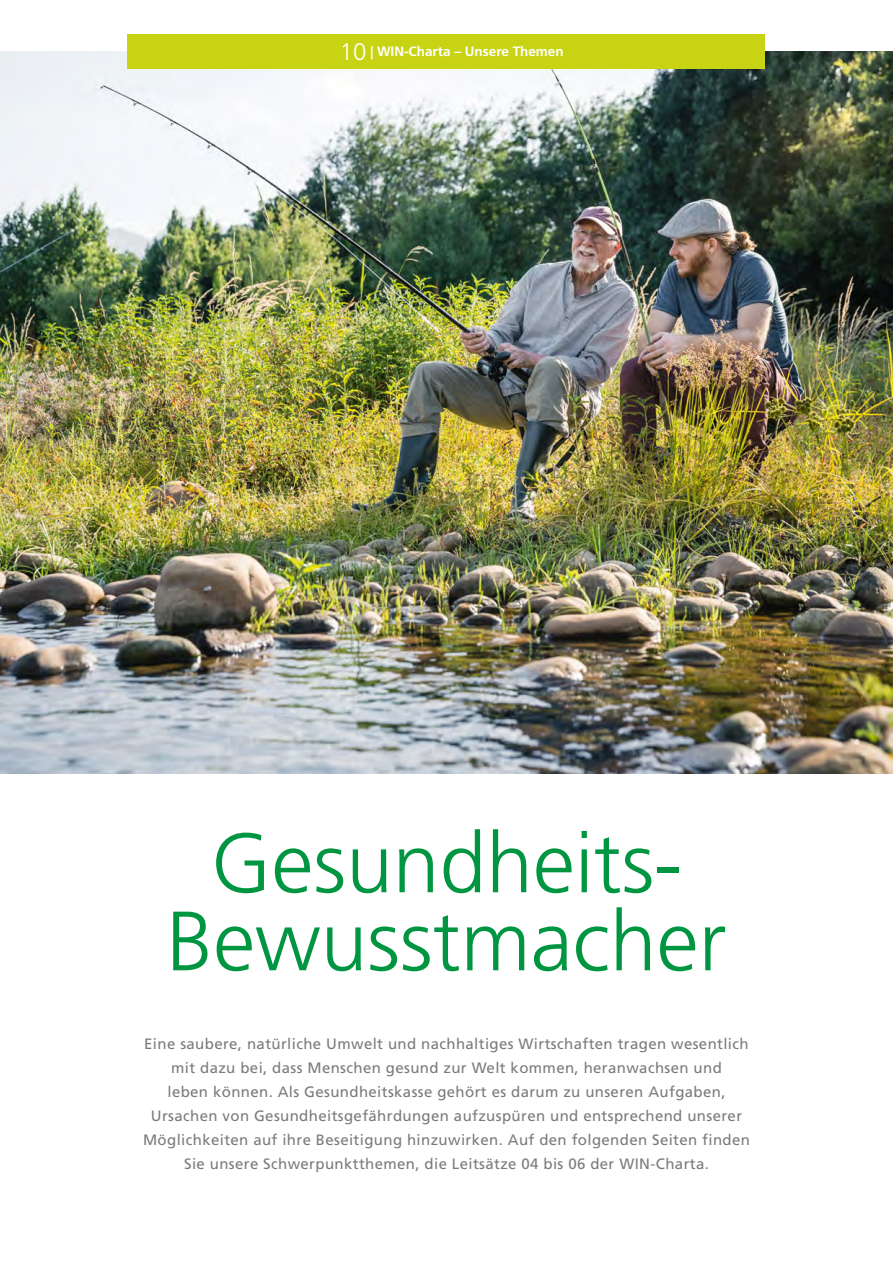
<style>
.page{position:relative;width:893px;height:1263px;background:#fff}
.page>*{position:absolute;margin:0;border:0;box-sizing:border-box;transform-origin:0 0}
.t1{font:300 84px/78px "Frutiger LT";color:#009641;text-align:center}
.t2{font:15px/24px "Frutiger LT";letter-spacing:.025em;color:#7c7b7b;text-align:center}
.t3{font:700 13.5px "Frutiger LT";color:#fff}
.s1{font-weight:300;font-size:24px}
</style>
<div class="page">
<img style="left:0;top:51px;width:893px;height:723px">
<div style="left:128px;top:34px;width:637px;height:34px;background:#c8d413"></div>
<p class="t3" style="left:340px;top:46px;width:225px"><span class="s1">10</span> | WIN-Charta – Unsere Themen</p>
<h1 class="t1" style="left:166px;top:830px;width:562px">Gesundheits-<br>Bewusstmacher</h1>
<p class="t2" style="left:143px;top:1033px;width:608px">Eine saubere, natürliche Umwelt und nachhaltiges Wirtschaften tragen wesentlich mit dazu bei, dass Menschen gesund zur Welt kommen, heranwachsen und<br>leben können. Als Gesundheitskasse gehört es darum zu unseren Aufgaben, Ursachen von Gesundheitsgefährdungen aufzuspüren und entsprechend unserer Möglichkeiten auf ihre Beseitigung hinzuwirken. Auf den folgenden Seiten finden Sie unsere Schwerpunktthemen, die Leitsätze 04 bis 06 der WIN-Charta.</p>
</div>
